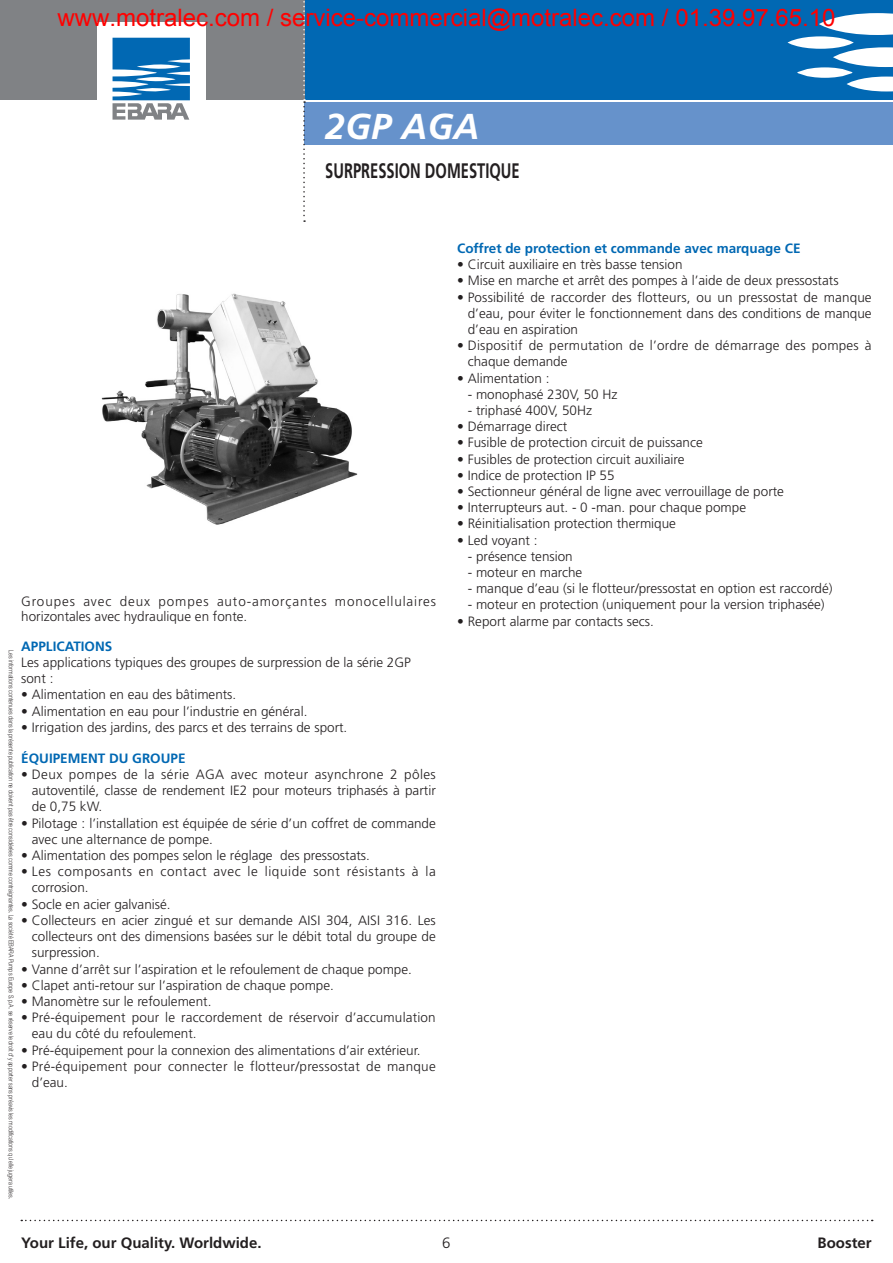
<style>
.page{position:relative;width:893px;height:1263px;background:#fff}
.page>*{position:absolute;margin:0;border:0;box-sizing:border-box;transform-origin:0 0}
.Nome_pompa{font:italic 700 36px "Frutiger LT Std";color:#fff}
.t1{font:24px "Arial";color:#f00}
.Tipo_pompa{font:700 21px "Frutiger";color:#231f20;scale:.7 1}
.t2{font:700 15px "Frutiger";color:#231f20}
.t3{font:300 15px "Frutiger";color:#231f20}
.Testo{font:300 13.5px/16.2px "Frutiger";color:#231f20;text-align:justify}
.Testo-2{font:300 13.5px/15px "Frutiger";letter-spacing:.065em;color:#231f20}
.Titoletto{font:700 13.5px "Frutiger";color:#0168b3}
.Testo-3{font:300 13.5px/16.2px "Frutiger";letter-spacing:.02em;color:#231f20}
.Titoletto-2{font:300 13.5px/16.2px "Frutiger";color:#231f20}
.Testo-4{font:300 13.5px/16.2px "Frutiger";letter-spacing:.045em;color:#231f20}
.Testo-5{font:300 13.5px/16.2px "Frutiger";letter-spacing:.025em;color:#231f20}
.t4{font:300 6.75px "Helvetica Neue";color:#231f20;scale:.8 1}
</style>
<div class="page">
<div style="left:304px;top:0;width:589px;height:100px;background:#0168b3"></div>
<svg style="left:819px;top:13px;width:74px;height:78px"></svg>
<svg style="left:797px;top:67px;width:56px;height:11px"></svg>
<svg style="left:788px;top:36px;width:66px;height:13px"></svg>
<div style="left:304px;top:102px;width:589px;height:43px;background:#6692cb"></div>
<div style="left:0;top:0;width:304px;height:100px;background:#808285"></div>
<svg style="left:303px;top:0;width:2px;height:222px"></svg>
<svg style="left:21px;top:1220px;width:852px;height:1px"></svg>
<div style="left:97px;top:22px;width:108px;height:113px;background:#fff"></div>
<svg style="left:113px;top:38px;width:77px;height:82px"></svg>
<img style="left:101px;top:293px;width:257px;height:232px">
<h2 class="t1" style="left:58px;top:8px;width:779px">www.motralec.com / service-commercial@motralec.com / 01.39.97.65.10</h2>
<p class="Nome_pompa" style="left:325px;top:105px;width:156px">2GP AGA</p>
<p class="Tipo_pompa" style="left:325px;top:159px;width:279px">SURPRESSION DOMESTIQUE</p>
<p class="Testo-2" style="left:21px;top:594px;width:416px">Groupes avec deux pompes auto-amorçantes monocellulaires horizontales avec hydraulique en fonte.</p>
<p class="Titoletto" style="left:21px;top:638px;width:93px">APPLICATIONS</p>
<p class="Titoletto-2" style="left:21px;top:654px;width:391px">Les applications typiques des groupes de surpression de la série 2GP sont :</p>
<p class="Testo" style="left:21px;top:686px;width:217px">• Alimentation en eau des bâtiments.</p>
<p class="Testo" style="left:21px;top:703px;width:288px">• Alimentation en eau pour l’industrie en général.</p>
<p class="Testo" style="left:21px;top:719px;width:328px">• Irrigation des jardins, des parcs et des terrains de sport.</p>
<p class="Titoletto" style="left:21px;top:750px;width:166px">ÉQUIPEMENT DU GROUPE</p>
<p class="Testo" style="left:32px;top:766px;width:405px;text-indent:-11px">• Deux pompes de la série AGA avec moteur asynchrone 2 pôles autoventilé, classe de rendement IE2 pour moteurs triphasés à partir de 0,75 kW.</p>
<p class="Testo" style="left:32px;top:815px;width:405px;text-indent:-11px">• Pilotage : l’installation est équipée de série d’un coffret de commande avec une alternance de pompe.</p>
<p class="Testo" style="left:21px;top:847px;width:350px">• Alimentation des pompes selon le réglage des pressostats.</p>
<p class="Testo-4" style="left:32px;top:863px;width:405px;text-indent:-11px">• Les composants en contact avec le liquide sont résistants à la corrosion.</p>
<p class="Testo" style="left:21px;top:896px;width:151px">• Socle en acier galvanisé.</p>
<p class="Testo" style="left:32px;top:912px;width:405px;text-indent:-11px">• Collecteurs en acier zingué et sur demande AISI 304, AISI 316. Les collecteurs ont des dimensions basées sur le débit total du groupe de surpression.</p>
<p class="Testo" style="left:21px;top:961px;width:392px">• Vanne d’arrêt sur l’aspiration et le refoulement de chaque pompe.</p>
<p class="Testo" style="left:21px;top:977px;width:314px">• Clapet anti-retour sur l’aspiration de chaque pompe.</p>
<p class="Testo" style="left:21px;top:993px;width:192px">• Manomètre sur le refoulement.</p>
<p class="Testo" style="left:32px;top:1009px;width:405px;text-indent:-11px">• Pré-équipement pour le raccordement de réservoir d’accumulation eau du côté du refoulement.</p>
<p class="Testo" style="left:21px;top:1042px;width:401px">• Pré-équipement pour la connexion des alimentations d’air extérieur.</p>
<p class="Testo-5" style="left:32px;top:1058px;width:405px;text-indent:-11px">• Pré-équipement pour connecter le flotteur/pressostat de manque d’eau.</p>
<p class="t4" style="left:15px;top:650px;width:688px;rotate:90deg">Les informations contenues dans la présente publication ne doivent pas être considérées comme contraignantes. La société EBARA Pumps Europe S.p.A. se réserve le droit d'y apporter sans préavis les modifications qu'elle jugera utiles.</p>
<p class="Titoletto" style="left:457px;top:240px;width:345px">Coffret de protection et commande avec marquage CE</p>
<p class="Testo" style="left:457px;top:256px;width:227px">• Circuit auxiliaire en très basse tension</p>
<p class="Testo" style="left:457px;top:272px;width:383px">• Mise en marche et arrêt des pompes à l’aide de deux pressostats</p>
<p class="Testo" style="left:468px;top:289px;width:405px;text-indent:-11px">• Possibilité de raccorder des flotteurs, ou un pressostat de manque d’eau, pour éviter le fonctionnement dans des conditions de manque d’eau en aspiration</p>
<p class="Testo-3" style="left:468px;top:337px;width:405px;text-indent:-11px">• Dispositif de permutation de l’ordre de démarrage des pompes à chaque demande</p>
<p class="Testo" style="left:457px;top:370px;width:94px">• Alimentation :</p>
<p class="Testo" style="left:468px;top:386px;width:151px">- monophasé 230V, 50 Hz</p>
<p class="Testo" style="left:468px;top:402px;width:126px">- triphasé 400V, 50Hz</p>
<p class="Testo" style="left:457px;top:418px;width:112px">• Démarrage direct</p>
<p class="Testo" style="left:457px;top:434px;width:247px">• Fusible de protection circuit de puissance</p>
<p class="Testo" style="left:457px;top:451px;width:229px">• Fusibles de protection circuit auxiliaire</p>
<p class="Testo" style="left:457px;top:467px;width:159px">• Indice de protection IP 55</p>
<p class="Testo" style="left:457px;top:483px;width:328px">• Sectionneur général de ligne avec verrouillage de porte</p>
<p class="Testo" style="left:457px;top:499px;width:290px">• Interrupteurs aut. - 0 -man. pour chaque pompe</p>
<p class="Testo" style="left:457px;top:515px;width:220px">• Réinitialisation protection thermique</p>
<p class="Testo" style="left:457px;top:532px;width:82px">• Led voyant :</p>
<p class="Testo" style="left:468px;top:548px;width:107px">- présence tension</p>
<p class="Testo" style="left:468px;top:564px;width:116px">- moteur en marche</p>
<p class="Testo" style="left:468px;top:580px;width:366px">- manque d’eau (si le flotteur/pressostat en option est raccordé)</p>
<p class="Testo" style="left:468px;top:596px;width:358px">- moteur en protection (uniquement pour la version triphasée)</p>
<p class="Testo" style="left:457px;top:613px;width:198px">• Report alarme par contacts secs.</p>
<p class="t2" style="left:21px;top:1233px;width:242px">Your Life, our Quality. Worldwide.</p>
<p class="t3" style="left:442px;top:1234px;width:10px">6</p>
<p class="t2" style="left:817px;top:1233px;width:56px">Booster</p>
</div>
